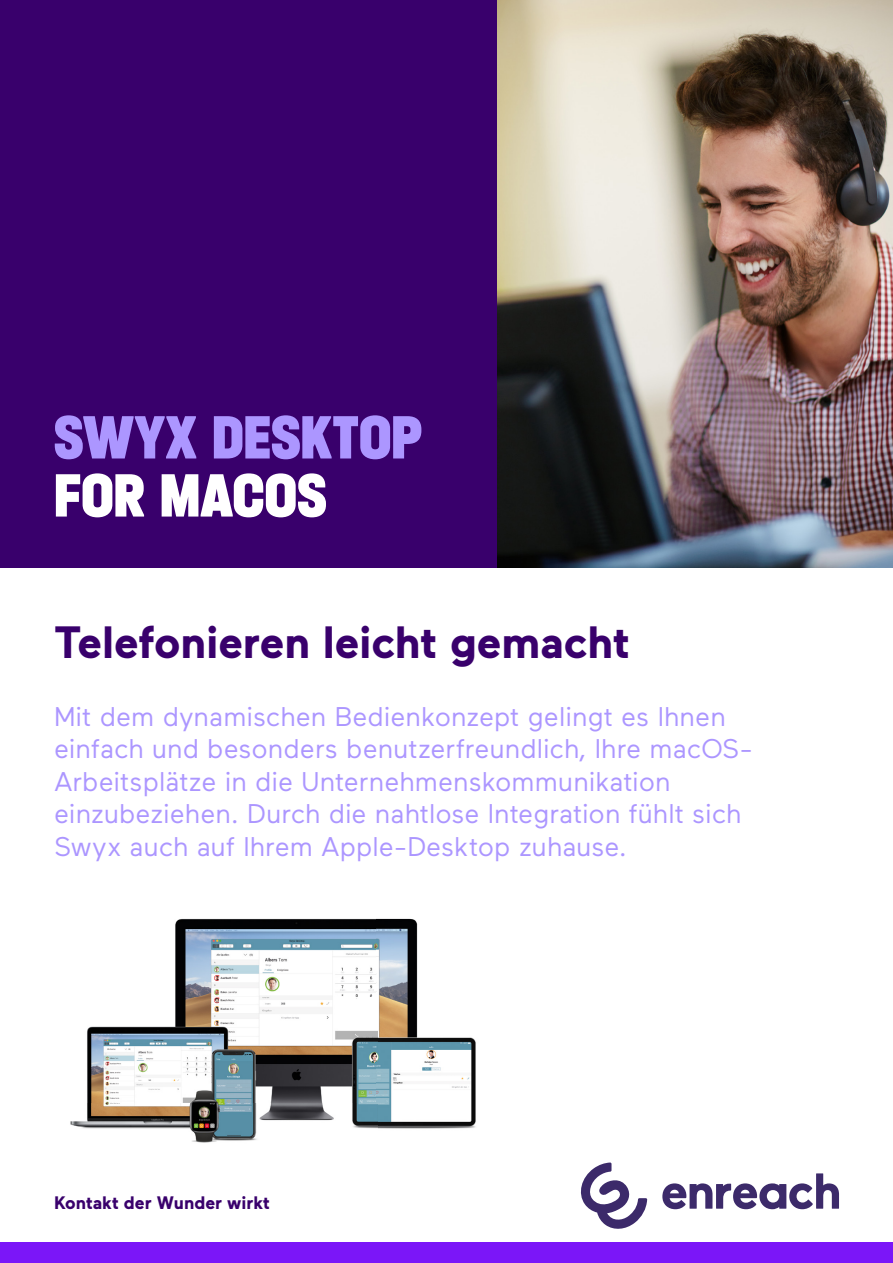
<style>
.page{position:relative;width:893px;height:1263px;background:#fff}
.page>*{position:absolute;margin:0;border:0;box-sizing:border-box;transform-origin:0 0}
.t1{font:900 64.5px "Halvar Eng";color:#ac96ff}
.t2{font:900 64.5px "Halvar Eng";letter-spacing:-.005em;color:#fff}
.t3{font:700 45px "Maax";letter-spacing:-.005em;color:#39006c}
.t4{font:27px/32.4px "Maax";color:#ac96ff}
.t5{font:700 18px "Maax";color:#39006c}
</style>
<div class="page">
<div style="left:0;top:1243px;width:893px;height:20px;background:#7b16f8"></div>
<svg style="left:581px;top:1162px;width:66px;height:67px"></svg>
<svg style="left:662px;top:1173px;width:177px;height:36px"></svg>
<img style="left:496px;top:0;width:397px;height:567px">
<div style="left:0;top:0;width:496px;height:567px;background:#39006c"></div>
<img style="left:70px;top:918px;width:406px;height:225px">
<h1 class="t1" style="left:54px;top:397px;width:370px">SWYX DESKTOP</h1>
<h1 class="t2" style="left:54px;top:455px;width:274px">FOR MACOS</h1>
<h2 class="t3" style="left:54px;top:612px;width:577px">Telefonieren leicht gemacht</h2>
<p class="t4" style="left:54px;top:701px;width:700px">Mit dem dynamischen Bedienkonzept gelingt es Ihnen einfach und besonders benutzerfreundlich, Ihre macOS-Arbeitsplätze in die Unternehmenskommunikation einzubeziehen. Durch die nahtlose Integration fühlt sich Swyx auch auf Ihrem Apple-Desktop zuhause.</p>
<p class="t5" style="left:54px;top:1190px;width:218px">Kontakt der Wunder wirkt</p>
</div>
